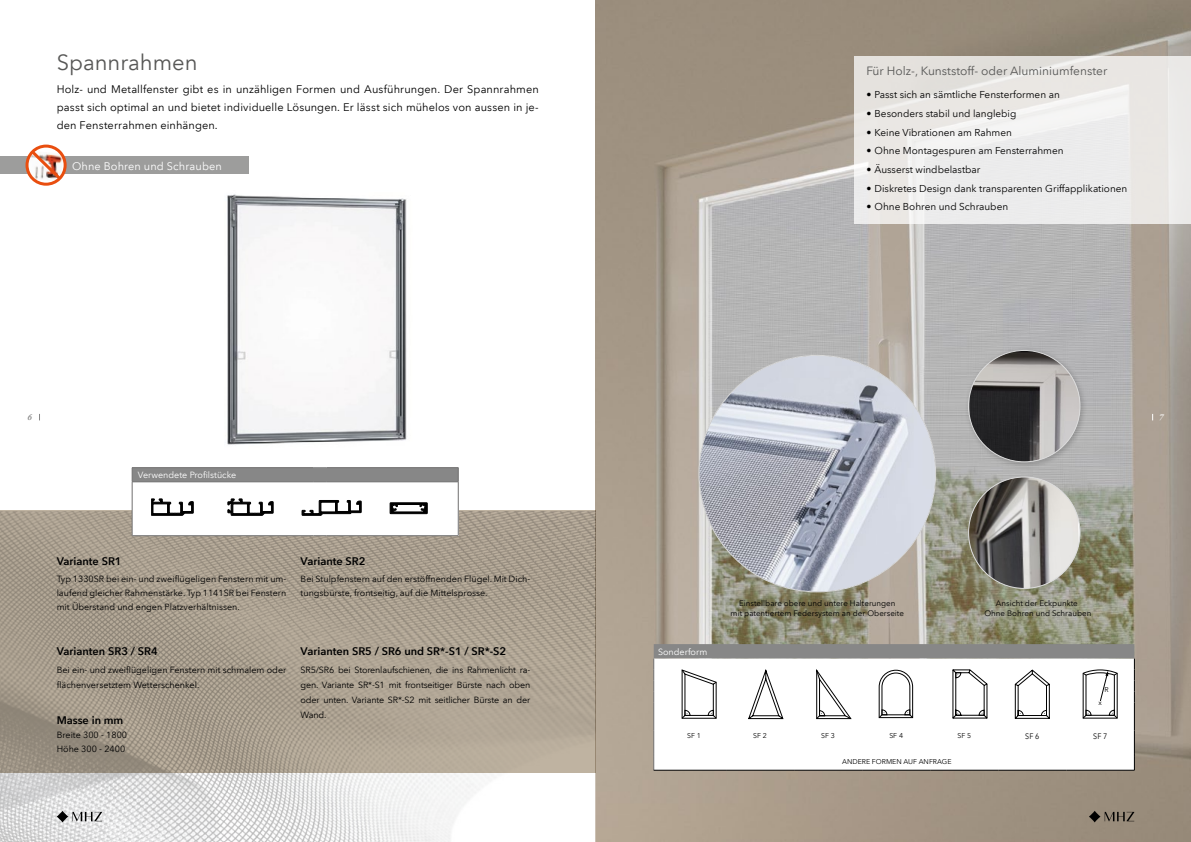
<style>
.page{position:relative;width:1191px;height:842px;background:#fff}
.page>*{position:absolute;margin:0;border:0;box-sizing:border-box;transform-origin:0 0}
.t1{font:22px "Avenir Next LT Com";color:#575756}
.t2{font:12px "Avenir Next LT Com";color:#575756}
.t3{font:11px/18px "Avenir Next LT Com";letter-spacing:.01em;color:#000;text-align:justify}
.t4{font:600 11px "Avenir Next LT Com";color:#000}
.t5{font:11px "Avenir Next LT Com";letter-spacing:.01em;color:#fff}
.t6{font:10px "Avenir Next LT Com";color:#000}
.t7{font:9px/14px "Avenir Next LT Com";color:#000}
.t8{font:9px "Avenir Next LT Com";color:#fff}
.t9{font:italic 600 9px "Garamond Premr Pro";color:#878787}
.t10{font:italic 600 9px "Garamond Premr Pro";color:#fff}
.t11{font:8px/9.6px "Avenir Next LT Com";color:#000;text-align:center}
.t12{font:8px "Avenir Next LT Com";color:#000;scale:.9 1}
.t13{font:7px "Avenir Next LT Com";color:#000}
</style>
<div class="page">
<img style="left:595px;top:0;width:596px;height:842px">
<img style="left:0;top:773px;width:489px;height:69px">
<img style="left:699px;top:355px;width:236px;height:237px;border-radius:118px">
<img style="left:227px;top:194px;width:180px;height:251px">
<svg style="left:0;top:510px;width:595px;height:263px;background:#a89e8e"></svg>
<div style="left:132px;top:482px;width:326px;height:54px;background:#fff"></div>
<hr style="left:458px;top:482px;width:1px;height:53px;background:#706f6f">
<hr style="left:132px;top:482px;width:1px;height:53px;background:#706f6f">
<hr style="left:132px;top:535px;width:181px;height:1px;background:#706f6f">
<svg style="left:313px;top:535px;width:13px;height:1px"></svg>
<hr style="left:326px;top:535px;width:132px;height:1px;background:#706f6f">
<svg style="left:132px;top:467px;width:327px;height:16px;background:#8a8a8a"></svg>
<svg style="left:151px;top:499px;width:42px;height:17px"></svg>
<svg style="left:228px;top:499px;width:45px;height:17px"></svg>
<svg style="left:302px;top:500px;width:59px;height:16px"></svg>
<svg style="left:390px;top:502px;width:37px;height:12px"></svg>
<div style="left:0;top:157px;width:248px;height:17px;background:#9d9d9c"></div>
<svg style="left:57px;top:811px;width:45px;height:11px"></svg>
<svg style="left:1089px;top:811px;width:45px;height:11px"></svg>
<div style="left:964px;top:346px;width:124px;height:124px;background:#000;opacity:.2"></div>
<img style="left:969px;top:350px;width:111px;height:112px">
<img style="left:968px;top:477px;width:110px;height:111px">
<div style="left:854px;top:57px;width:337px;height:167px;background:linear-gradient(to right,#ebe9e7,#ecebea)"></div>
<svg style="left:653px;top:644px;width:482px;height:127px"></svg>
<div style="left:26px;top:145px;width:41px;height:41px;border:3px solid #e94e0f;border-radius:50%"></div>
<svg style="left:29px;top:148px;width:34px;height:34px"></svg>
<h1 class="t1" style="left:57px;top:50px;width:142px">Spannrahmen</h1>
<p class="t3" style="left:57px;top:81px;width:483px">Holz- und Metallfenster gibt es in unzähligen Formen und Ausführungen. Der Spannrahmen passt sich optimal an und bietet individuelle Lösungen. Er lässt sich mühelos von aussen in je&shy;den Fensterrahmen einhängen.</p>
<p class="t5" style="left:72px;top:159px;width:151px">Ohne Bohren und Schrauben</p>
<p class="t9" style="left:28px;top:412px;width:6px">6</p>
<p class="t8" style="left:138px;top:470px;width:100px">Verwendete Profilstücke</p>
<p class="t4" style="left:57px;top:554px;width:66px">Variante SR1</p>
<p class="t7" style="left:57px;top:572px;width:231px;text-align:justify">Typ 1330SR bei ein- und zweiflügeligen Fenstern mit um&shy;laufend gleicher Rahmenstärke. Typ 1141SR bei Fenstern mit Überstand und engen Platzverhältnissen.</p>
<p class="t4" style="left:57px;top:644px;width:103px">Varianten SR3 / SR4</p>
<p class="t7" style="left:57px;top:662px;width:231px;line-height:15px">Bei ein- und zweiflügeligen Fenstern mit schmalem oder flächenversetztem Wetterschenkel.</p>
<p class="t4" style="left:57px;top:714px;width:68px">Masse in mm</p>
<p class="t7" style="left:57px;top:728px;width:72px">Breite 300 - 1800<br>Höhe 300 - 2400</p>
<p class="t4" style="left:301px;top:554px;width:66px">Variante SR2</p>
<p class="t7" style="left:301px;top:572px;width:231px">Bei Stulpfenstern auf den erstöffnenden Flügel. Mit Dich&shy;tungsbürste, frontseitig, auf die Mittelsprosse.</p>
<p class="t4" style="left:301px;top:644px;width:207px">Varianten SR5 / SR6 und SR*-S1 / SR*-S2</p>
<p class="t7" style="left:301px;top:662px;width:231px;line-height:15px;text-align:justify">SR5/SR6 bei Storenlaufschienen, die ins Rahmenlicht ra&shy;gen. Variante SR*-S1 mit frontseitiger Bürste nach oben oder unten. Variante SR*-S2 mit seitlicher Bürste an der Wand.</p>
<h2 class="t2" style="left:866px;top:63px;width:242px">Für Holz-, Kunststoff- oder Aluminiumfenster</h2>
<p class="t6" style="left:866px;top:89px;width:195px">• Passt sich an sämtliche Fensterformen an</p>
<p class="t6" style="left:866px;top:107px;width:151px">• Besonders stabil und langlebig</p>
<p class="t6" style="left:866px;top:126px;width:147px">• Keine Vibrationen am Rahmen</p>
<p class="t6" style="left:866px;top:145px;width:199px">• Ohne Montagespuren am Fensterrahmen</p>
<p class="t6" style="left:866px;top:163px;width:116px">• Äusserst windbelastbar</p>
<p class="t6" style="left:866px;top:182px;width:262px">• Diskretes Design dank transparenten Griffapplikationen</p>
<p class="t6" style="left:866px;top:201px;width:143px">• Ohne Bohren und Schrauben</p>
<p class="t10" style="left:1159px;top:412px;width:6px">7</p>
<p class="t8" style="left:658px;top:646px;width:51px">Sonderform</p>
<p class="t11" style="left:730px;top:599px;width:175px">Einstellbare obere und untere Halterungen<br>mit patentiertem Federsystem an der Oberseite</p>
<p class="t11" style="left:984px;top:599px;width:108px">Ansicht der Eckpunkte<br>Ohne Bohren und Schrauben</p>
<p class="t13" style="left:1104px;top:685px;width:6px">R</p>
<p class="t13" style="left:1098px;top:698px;width:5px">x</p>
<p class="t13" style="left:687px;top:732px;width:15px">SF 1</p>
<p class="t13" style="left:753px;top:732px;width:15px">SF 2</p>
<p class="t13" style="left:821px;top:732px;width:15px">SF 3</p>
<p class="t13" style="left:889px;top:732px;width:15px">SF 4</p>
<p class="t13" style="left:957px;top:732px;width:15px">SF 5</p>
<p class="t12" style="left:1025px;top:732px;width:17px">SF 6</p>
<p class="t12" style="left:1093px;top:732px;width:17px">SF 7</p>
<p class="t13" style="left:842px;top:757px;width:111px">ANDERE FORMEN AUF ANFRAGE</p>
</div>
